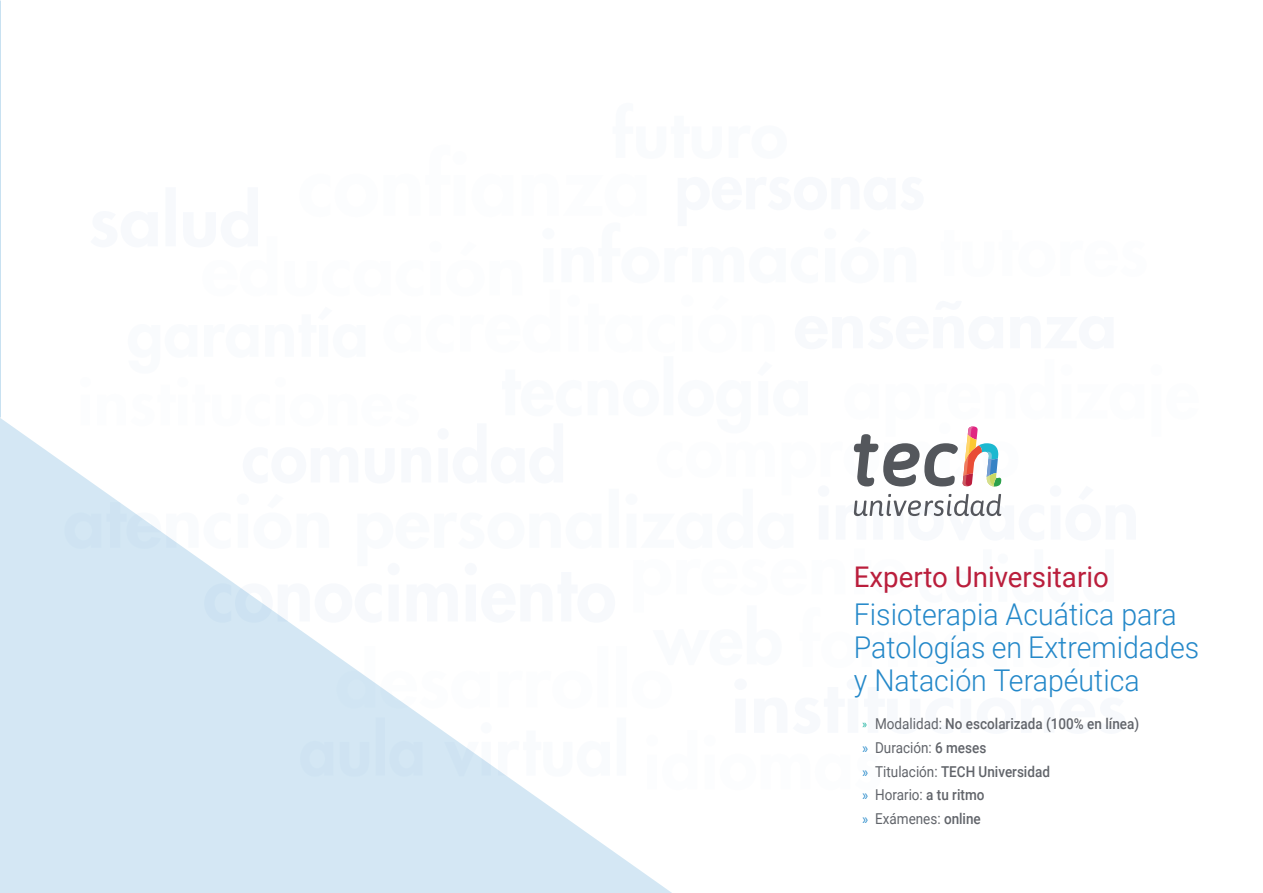
<style>
.page{position:relative;width:1263px;height:893px;background:#fff}
.page>*{position:absolute;margin:0;border:0;box-sizing:border-box;transform-origin:0 0}
.t1{font:300 30px/33px "Roboto";color:#2488c9;scale:.95 1}
.t2{font:28.5px "Roboto";color:#ba1e3c}
.t3{font:500 15px/23.7px "Roboto";color:#61646a;scale:.9 1}
.s1{font-family:"Myriad Pro";font-weight:400;font-size:12px;color:#00a996}
.s2{font-weight:400}
.s3{font-family:"Myriad Pro";font-weight:400;color:#2488c9}
</style>
<div class="page">
<svg style="left:0;top:418px;width:672px;height:475px;background:#d8e9f5"></svg>
<svg style="left:64px;top:418px;width:938px;height:372px"></svg>
<h2 class="t2" style="left:854px;top:557px;width:256px">Experto Universitario</h2>
<h1 class="t1" style="left:854px;top:596px;width:365px">Fisioterapia Acuática para<br>Patologías en Extremidades y Natación Terapéutica</h1>
<p class="t3" style="left:862px;top:711px;width:309px"><span class="s1">»</span> <span class="s2">Modalidad:</span> No escolarizada (100% en línea) <span class="s3">»</span> <span class="s2">Duración:</span> 6 meses<br><span class="s3">»</span> <span class="s2">Titulación:</span> TECH Universidad<br><span class="s3">»</span> <span class="s2">Horario:</span> a tu ritmo<br><span class="s3">»</span> <span class="s2">Exámenes:</span> online</p>
</div>
